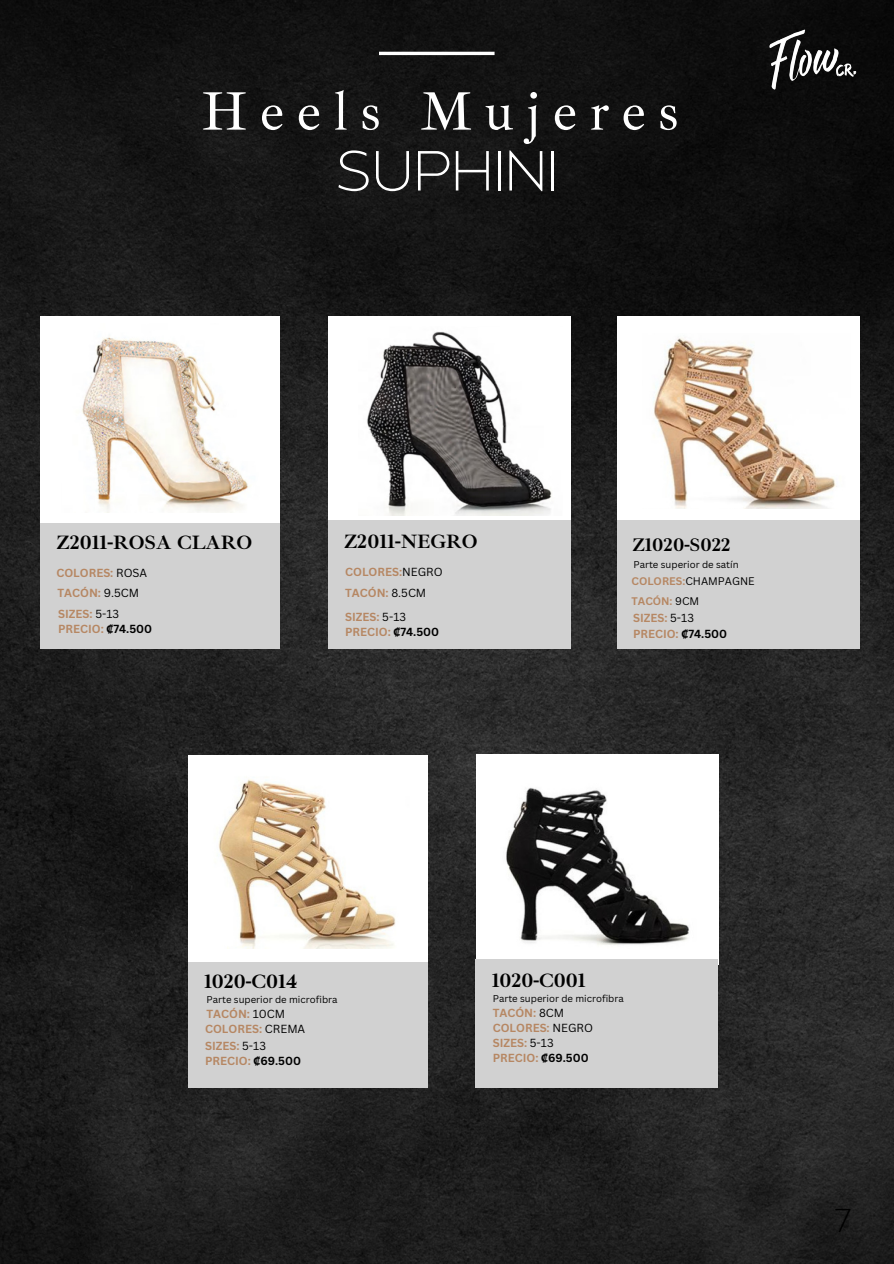
<style>
.page{position:relative;width:894px;height:1264px;background:#fff}
.page>*{position:absolute;margin:0;border:0;box-sizing:border-box;transform-origin:0 0}
.t1{font:200 56.4px "Balgin";color:#fff}
.t2{font:55.35px "Ibarra Real Nova";letter-spacing:.215em;color:#fff}
.t3{font:200 33px "Balgin";color:#000}
.t4{font:700 19.8px "Ibarra Real Nova";color:#000}
.t5{font:700 18.75px "Ibarra Real Nova";color:#000}
.t6{font:700 11.4px/15.3px "Canva Sans";color:#b68763}
.t7{font:700 10.8px/20.2px "Canva Sans";color:#b68763}
.t8{font:9.6px "Canva Sans";color:#000}
.s1{font-weight:400;color:#000}
.s2{font-family:"Noto Sans";color:#000}
.s3{color:#000}
</style>
<div class="page">
<img style="left:0;top:0;width:893px;height:1263px">
<hr style="left:379px;top:52px;width:115px;height:3px;background:#fff">
<img style="left:759px;top:2px;width:108px;height:108px">
<div style="left:40px;top:520px;width:240px;height:129px;background:#d1d1d1"></div>
<div style="left:41px;top:316px;width:239px;height:206px;background:#fff"></div>
<div style="left:617px;top:316px;width:242px;height:209px;background:#fff"></div>
<div style="left:617px;top:520px;width:242px;height:129px;background:#d1d1d1"></div>
<div style="left:328px;top:316px;width:242px;height:210px;background:#fff"></div>
<div style="left:328px;top:520px;width:242px;height:129px;background:#d1d1d1"></div>
<div style="left:188px;top:959px;width:239px;height:129px;background:#d1d1d1"></div>
<div style="left:188px;top:755px;width:239px;height:206px;background:#fff"></div>
<div style="left:475px;top:755px;width:243px;height:209px;background:#fff"></div>
<div style="left:475px;top:959px;width:243px;height:129px;background:#d1d1d1"></div>
<img style="left:82px;top:336px;width:168px;height:177px">
<img style="left:367px;top:331px;width:185px;height:184px">
<img style="left:653px;top:338px;width:184px;height:170px">
<img style="left:218px;top:779px;width:178px;height:169px">
<img style="left:506px;top:787px;width:184px;height:158px">
<h2 class="t2" style="left:201px;top:77px;width:479px">Heels Mujeres</h2>
<h1 class="t1" style="left:336px;top:148px;width:224px">SUPHINI</h1>
<h3 class="t4" style="left:56px;top:530px;width:197px">Z2011-ROSA CLARO</h3>
<p class="t6" style="left:56px;top:562px;width:92px;line-height:20px">COLORES: <span class="s1">ROSA<br></span>TACÓN: <span class="s1">9.5CM</span></p>
<h3 class="t4" style="left:344px;top:529px;width:135px">Z2011-NEGRO</h3>
<p class="t6" style="left:345px;top:560px;width:99px;line-height:21.5px">COLORES:<span class="s1">NEGRO<br></span>TACÓN: <span class="s1">8.5CM</span></p>
<h3 class="t5" style="left:632px;top:533px;width:100px">Z1020-S022</h3>
<p class="t8" style="left:633px;top:557px;width:107px">Parte superior de satín</p>
<p class="t7" style="left:631px;top:570px;width:125px">COLORES:<span class="s1">CHAMPAGNE<br></span>TACÓN: <span class="s1">9CM</span></p>
<p class="t6" style="left:58px;top:605px;width:95px">SIZES: <span class="s1">5-13<br></span>PRECIO: <span class="s2">₡</span><span class="s3">74.500</span></p>
<p class="t6" style="left:633px;top:610px;width:95px">SIZES: <span class="s1">5-13<br></span>PRECIO: <span class="s2">₡</span><span class="s3">74.500</span></p>
<p class="t6" style="left:345px;top:609px;width:95px">SIZES: <span class="s1">5-13<br></span>PRECIO: <span class="s2">₡</span><span class="s3">74.500</span></p>
<h3 class="t4" style="left:491px;top:968px;width:95px">1020-C001</h3>
<p class="t6" style="left:492px;top:1019px;width:102px">COLORES: <span class="s1">NEGRO</span></p>
<h3 class="t4" style="left:204px;top:968px;width:95px">1020-C014</h3>
<p class="t6" style="left:205px;top:1021px;width:102px">COLORES: <span class="s1">CREMA</span></p>
<p class="t8" style="left:206px;top:993px;width:132px">Parte superior de microfibra</p>
<p class="t8" style="left:492px;top:991px;width:132px">Parte superior de microfibra</p>
<p class="t6" style="left:492px;top:1004px;width:73px">TACÓN: <span class="s1">8CM</span></p>
<p class="t6" style="left:492px;top:1034px;width:97px">SIZES: <span class="s1">5-13<br></span>PRECIO: <span class="s2">₡</span><span class="s3">69.500</span></p>
<p class="t6" style="left:206px;top:1006px;width:80px">TACÓN: <span class="s1">10CM</span></p>
<p class="t6" style="left:205px;top:1037px;width:97px">SIZES: <span class="s1">5-13<br></span>PRECIO: <span class="s2">₡</span><span class="s3">69.500</span></p>
<h3 class="t3" style="left:832px;top:1206px;width:21px">7</h3>
</div>
